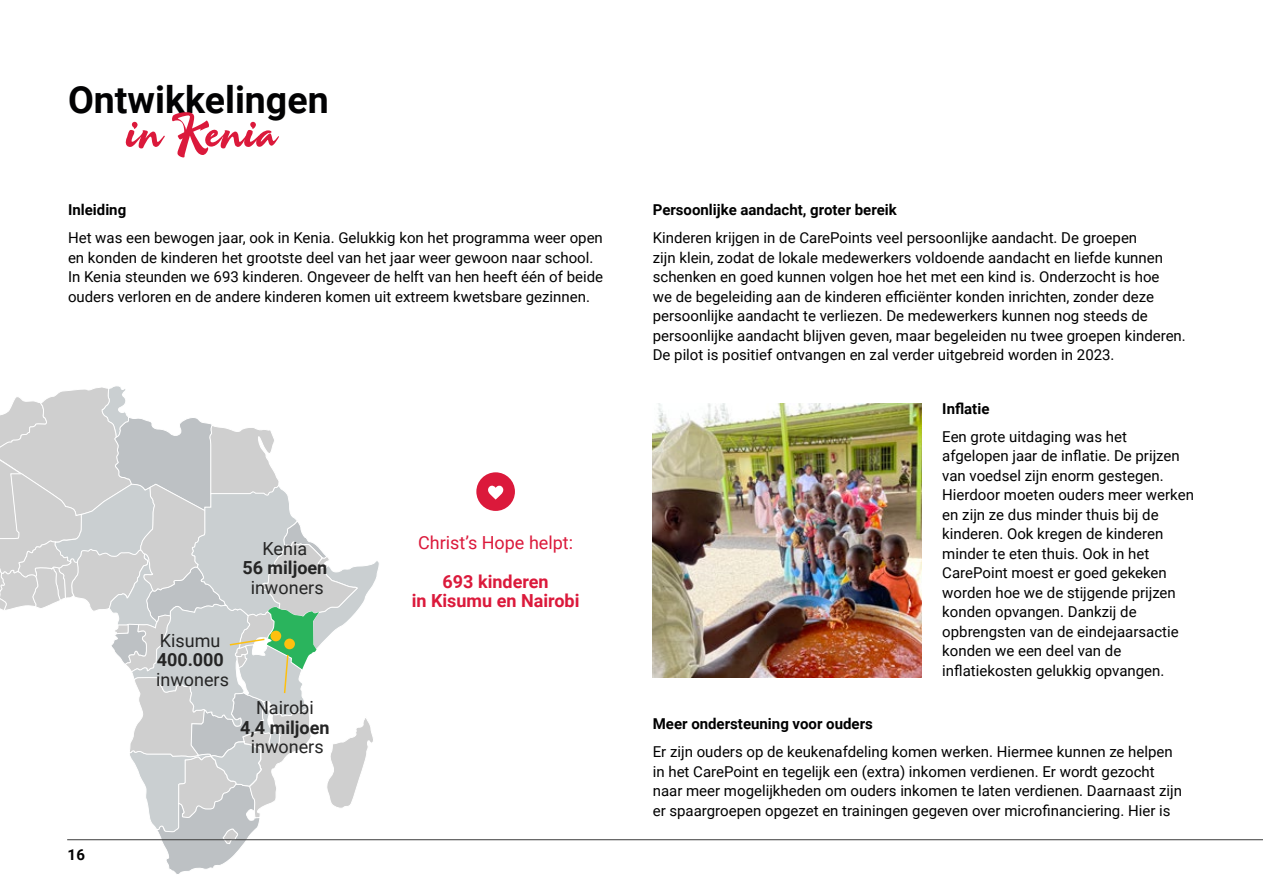
<style>
.page{position:relative;width:1263px;height:893px;background:#fff}
.page>*{position:absolute;margin:0;border:0;box-sizing:border-box;transform-origin:0 0}
.t1{font:75px "Stay Home Script PERSONAL";color:#db193b}
.t2{font:700 37.5px "Roboto";color:#020203}
.t3{font:18px "Roboto";color:#252525}
.t4{font:700 18px/19.5px "Roboto";color:#db193b;text-align:center}
.t5{font:700 18px "Roboto";color:#252525}
.t6{font:18px "Roboto";color:#db193b}
.t7{font:15px/19.5px "Roboto";color:#000}
.t8{font:700 15px "Roboto";color:#000}
</style>
<div class="page">
<svg style="left:476px;top:472px;width:39px;height:39px"></svg>
<svg style="left:0;top:386px;width:380px;height:488px"></svg>
<img style="left:653px;top:403px;width:268px;height:275px">
<hr style="left:67px;top:839px;width:1196px;height:1px;background:#3b3b3b">
<h2 class="t2" style="left:68px;top:74px;width:262px">Ontwikkelingen</h2>
<h1 class="t1" style="left:127px;top:98px;width:152px">in Kenia</h1>
<p class="t8" style="left:68px;top:200px;width:60px">Inleiding</p>
<p class="t7" style="left:68px;top:228px;width:537px">Het was een bewogen jaar, ook in Kenia. Gelukkig kon het programma weer open en konden de kinderen het grootste deel van het jaar weer gewoon naar school.<br>In Kenia steunden we 693 kinderen. Ongeveer de helft van hen heeft één of beide ouders verloren en de andere kinderen komen uit extreem kwetsbare gezinnen.</p>
<p class="t8" style="left:67px;top:844px;width:19px">16</p>
<p class="t3" style="left:263px;top:536px;width:46px">Kenia</p>
<p class="t5" style="left:242px;top:555px;width:86px">56 miljoen</p>
<p class="t3" style="left:251px;top:575px;width:74px">inwoners</p>
<p class="t3" style="left:160px;top:628px;width:62px">Kisumu</p>
<p class="t5" style="left:157px;top:647px;width:69px">400.000</p>
<p class="t3" style="left:156px;top:667px;width:74px">inwoners</p>
<p class="t3" style="left:256px;top:695px;width:59px">Nairobi</p>
<p class="t5" style="left:240px;top:715px;width:91px">4,4 miljoen</p>
<p class="t3" style="left:251px;top:734px;width:74px">inwoners</p>
<p class="t6" style="left:418px;top:530px;width:156px">Christ’s Hope helpt:</p>
<p class="t4" style="left:412px;top:571px;width:169px">693 kinderen<br>in Kisumu en Nairobi</p>
<p class="t8" style="left:653px;top:200px;width:246px">Persoonlijke aandacht, groter bereik</p>
<p class="t7" style="left:653px;top:228px;width:535px">Kinderen krijgen in de CarePoints veel persoonlijke aandacht. De groepen<br>zijn klein, zodat de lokale medewerkers voldoende aandacht en liefde kunnen schenken en goed kunnen volgen hoe het met een kind is. Onderzocht is hoe<br>we de begeleiding aan de kinderen efficiënter konden inrichten, zonder deze persoonlijke aandacht te verliezen. De medewerkers kunnen nog steeds de persoonlijke aandacht blijven geven, maar begeleiden nu twee groepen kinderen.<br>De pilot is positief ontvangen en zal verder uitgebreid worden in 2023.</p>
<p class="t8" style="left:942px;top:398px;width:49px">Inflatie</p>
<p class="t7" style="left:942px;top:426px;width:253px">Een grote uitdaging was het afgelopen jaar de inflatie. De prijzen van voedsel zijn enorm gestegen.<br>Hierdoor moeten ouders meer werken en zijn ze dus minder thuis bij de kinderen. Ook kregen de kinderen minder te eten thuis. Ook in het<br>CarePoint moest er goed gekeken worden hoe we de stijgende prijzen konden opvangen. Dankzij de opbrengsten van de eindejaarsactie konden we een deel van de inflatiekosten gelukkig opvangen.</p>
<p class="t8" style="left:653px;top:714px;width:222px">Meer ondersteuning voor ouders</p>
<p class="t7" style="left:653px;top:742px;width:531px">Er zijn ouders op de keukenafdeling komen werken. Hiermee kunnen ze helpen in het CarePoint en tegelijk een (extra) inkomen verdienen. Er wordt gezocht naar meer mogelijkheden om ouders inkomen te laten verdienen. Daarnaast zijn er spaargroepen opgezet en trainingen gegeven over microfinanciering. Hier is</p>
</div>
